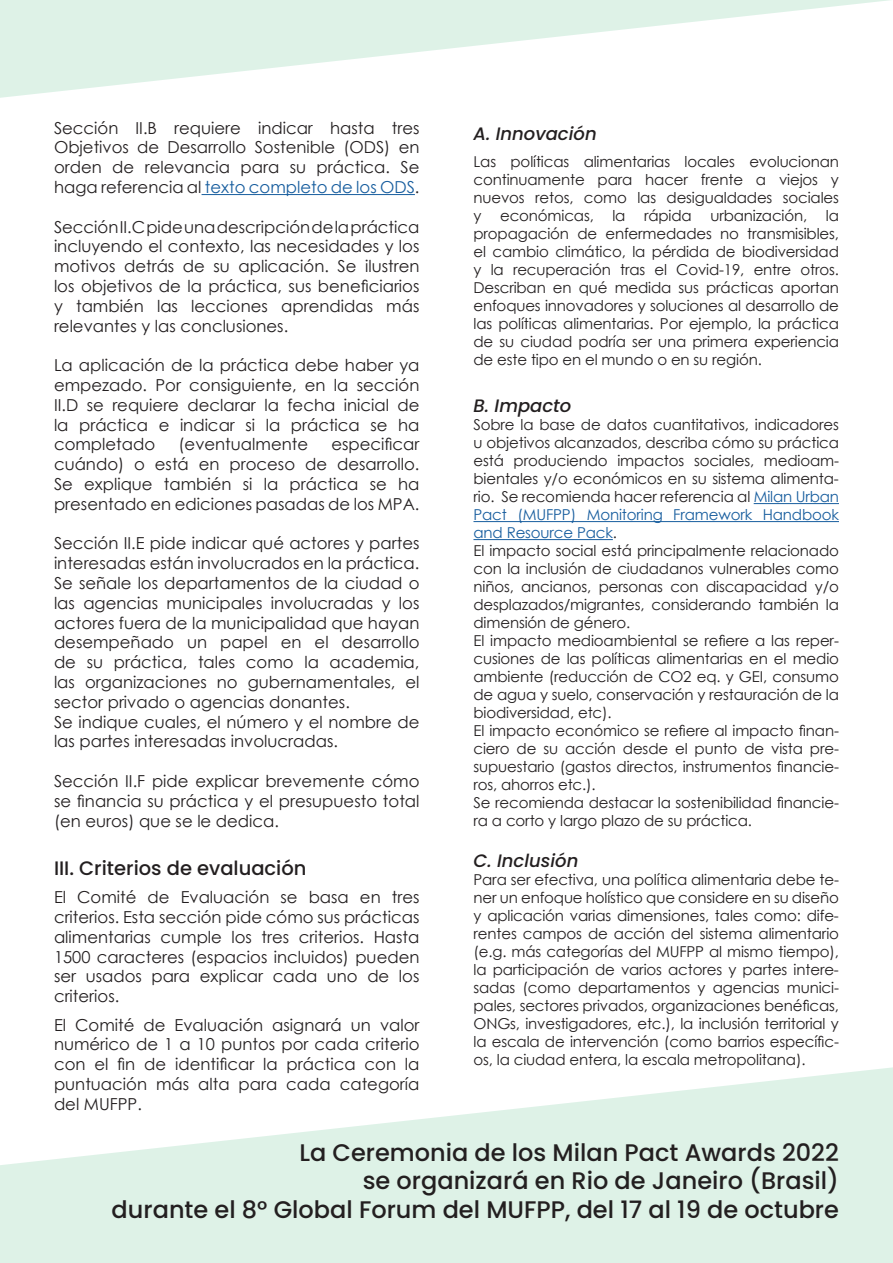
<style>
.page{position:relative;width:893px;height:1263px;background:#fff}
.page>*{position:absolute;margin:0;border:0;box-sizing:border-box;transform-origin:0 0}
.t1{font:500 24px/28.8px "Poppins";color:#231f20;text-align:right}
.t2{font:500 19.5px "Poppins";color:#231f20}
.t3{font:italic 500 18px "Poppins";color:#231f20}
.t4{font:16.5px/19.8px "Century Gothic";color:#231f20;text-align:justify}
.t5{font:15px/18px "Century Gothic";letter-spacing:-.01em;color:#231f20;text-align:justify}
.s1{color:#175d9e}
</style>
<div class="page">
<svg style="left:0;top:1067px;width:893px;height:196px;fill:#def2e7"></svg>
<svg style="left:0;top:0;width:890px;height:196px"></svg>
<hr style="left:202px;top:194px;width:213px;height:1px;background:#175d9e">
<hr style="left:754px;top:503px;width:85px;height:1px;background:#175d9e">
<hr style="left:473px;top:521px;width:366px;height:1px;background:#175d9e">
<hr style="left:473px;top:539px;width:140px;height:1px;background:#175d9e">
<p class="t4" style="left:54px;top:117px;width:367px">Sección II.B requiere indicar hasta tres Objetivos de Desarrollo Sostenible (ODS) en orden de relevancia para su práctica. Se haga referencia al <span class="s1">texto completo de los ODS</span>.</p>
<p class="t4" style="left:54px;top:216px;width:367px">Sección II.C pide una descripción de la práctica incluyendo el contexto, las necesidades y los motivos detrás de su aplicación. Se ilustren los objetivos de la práctica, sus beneficiarios y también las lecciones aprendidas más relevantes y las conclusiones.</p>
<p class="t4" style="left:54px;top:355px;width:367px">La aplicación de la práctica debe haber ya empezado. Por consiguiente, en la sección II.D se requiere declarar la fecha inicial de la práctica e indicar si la práctica se ha completado</p>
<p class="t4" style="left:54px;top:434px;width:367px;text-indent:277px">especificar cuándo) o está en proceso de desarrollo.<br>Se explique también si la práctica se ha presentado en ediciones pasadas de los MPA.</p>
<p class="t4" style="left:54px;top:533px;width:367px;text-align:left">Sección II.E pide indicar qué actores y partes interesadas están involucrados en la práctica.<br>Se señale los departamentos de la ciudad o las agencias municipales involucradas y los actores fuera de la municipalidad que hayan desempeñado un papel en el desarrollo de su práctica, tales como la academia, las organizaciones no gubernamentales, el sector privado o agencias donantes.<br>Se indique cuales, el número y el nombre de las partes interesadas involucradas.</p>
<p class="t4" style="left:54px;top:771px;width:367px">Sección II.F pide explicar brevemente cómo se financia su práctica y el presupuesto total (en euros) que se le dedica.</p>
<h2 class="t2" style="left:54px;top:857px;width:254px">III. Criterios de evaluación</h2>
<p class="t4" style="left:54px;top:887px;width:367px">El Comité de Evaluación se basa en tres criterios. Esta sección pide cómo sus prácticas alimentarias cumple los tres criterios. Hasta 1500 caracteres (espacios incluidos) pueden ser usados para explicar cada uno de los criterios.</p>
<p class="t4" style="left:54px;top:1014px;width:367px">El Comité de Evaluación asignará un valor numérico de 1 a 10 puntos por cada criterio con el fin de identificar la práctica con la puntuación más alta para cada categoría del MUFPP.</p>
<p class="t4" style="left:179px;top:434px;width:131px">(eventualmente</p>
<p class="t3" style="left:473px;top:123px;width:125px">A. Innovación</p>
<p class="t5" style="left:473px;top:152px;width:367px">Las políticas alimentarias locales evolucionan continuamente para hacer frente a viejos y nuevos retos, como las desigualdades sociales y económicas, la rápida urbanización, la propagación de enfermedades no transmisibles, el cambio climático, la pérdida de biodiversidad y la recuperación tras el Covid-19, entre otros.<br>Describan en qué medida sus prácticas aportan enfoques innovadores y soluciones al desarrollo de las políticas alimentarias. Por ejemplo, la práctica de su ciudad podría ser una primera experiencia de este tipo en el mundo o en su región.</p>
<p class="t3" style="left:473px;top:395px;width:99px">B. Impacto</p>
<p class="t5" style="left:473px;top:415px;width:367px;text-align:left">Sobre la base de datos cuantitativos, indicadores u objetivos alcanzados, describa cómo su práctica está produciendo impactos sociales, medioam&shy;bientales y/o económicos en su sistema alimenta&shy;rio. Se recomienda hacer referencia al <span class="s1">Milan Urban Pact (MUFPP) Monitoring Framework Handbook and Resource Pack</span>.<br>El impacto social está principalmente relacionado con la inclusión de ciudadanos vulnerables como niños, ancianos, personas con discapacidad y/o desplazados/migrantes, considerando también la dimensión de género.<br>El impacto medioambiental se refiere a las reper&shy;cusiones de las políticas alimentarias en el medio ambiente (reducción de CO2 eq. y GEI, consumo de agua y suelo, conservación y restauración de la biodiversidad, etc).<br>El impacto económico se refiere al impacto finan&shy;ciero de su acción desde el punto de vista pre&shy;supuestario (gastos directos, instrumentos financie&shy;ros, ahorros etc.).<br>Se recomienda destacar la sostenibilidad financie&shy;ra a corto y largo plazo de su práctica.</p>
<p class="t3" style="left:473px;top:850px;width:106px">C. Inclusión</p>
<p class="t5" style="left:473px;top:870px;width:367px">Para ser efectiva, una política alimentaria debe te&shy;ner un enfoque holístico que considere en su diseño y aplicación varias dimensiones, tales como: dife&shy;rentes campos de acción del sistema alimentario (e.g. más categorías del MUFPP al mismo tiempo), la participación de varios actores y partes intere&shy;sadas (como departamentos y agencias munici&shy;pales, sectores privados, organizaciones benéficas, ONGs, investigadores, etc.), la inclusión territorial y la escala de intervención (como barrios específic&shy;os, la ciudad entera, la escala metropolitana).</p>
<h1 class="t1" style="left:112px;top:1138px;width:729px">La Ceremonia de los Milan Pact Awards 2022<br>se organizará en Rio de Janeiro (Brasil)<br>durante el 8° Global Forum del MUFPP, del 17 al 19 de octubre</h1>
</div>
